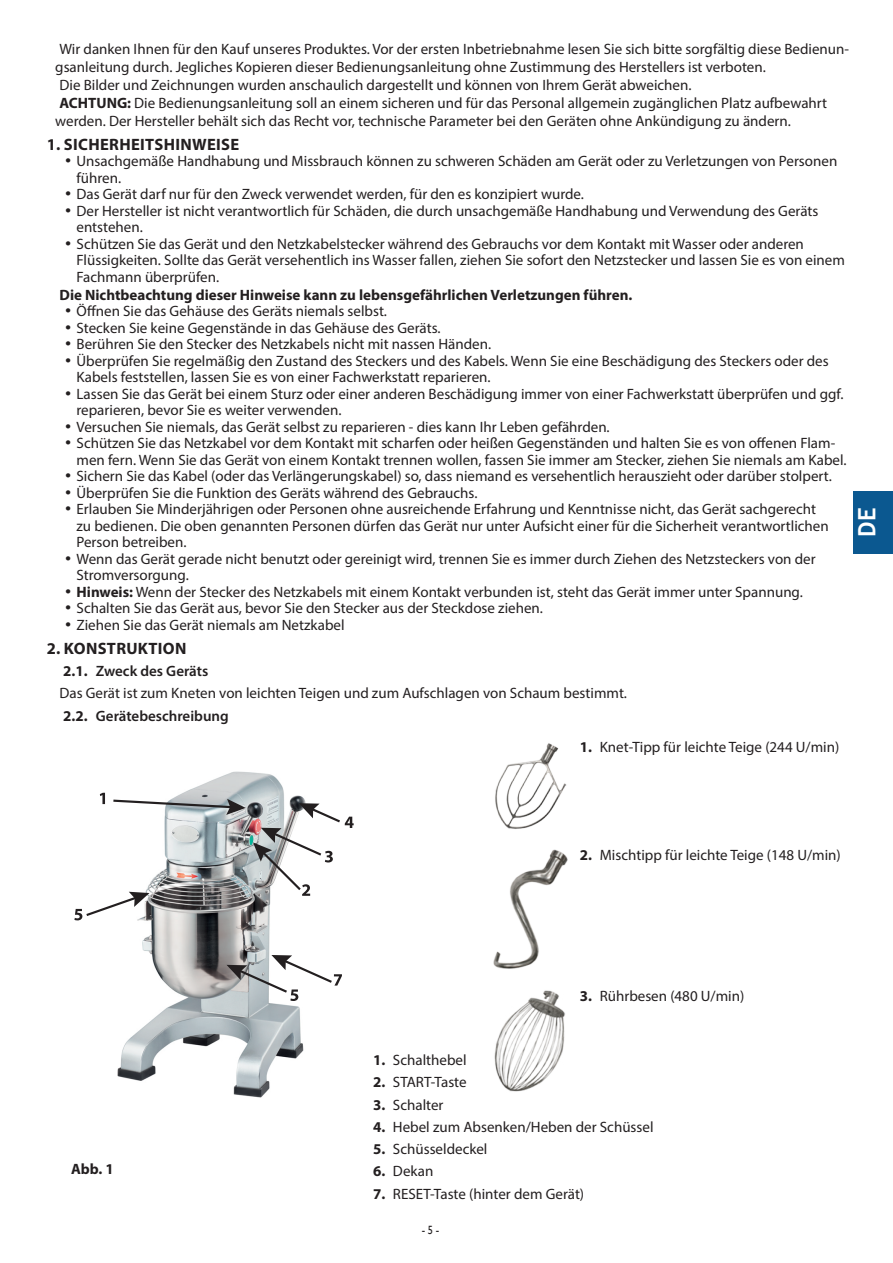
<style>
.page{position:relative;width:893px;height:1263px;background:#fff}
.page>*{position:absolute;margin:0;border:0;box-sizing:border-box;transform-origin:0 0}
.t1{font:700 24px "Trebuchet MS";color:#fff}
.t2{font:700 16.5px "Myriad Pro";letter-spacing:.02em;color:#231f20}
.t3{font:15px/16.5px "Myriad Pro";color:#231f20}
.t4{font:700 15px "Myriad Pro";color:#231f20}
.t5{font:12px "Humanst 521 EU";color:#231f20;scale:.86 1}
.s1{font-weight:700}
.s2{font-family:"Humanst 521 EU";font-weight:700}
.s3{font-weight:600}
</style>
<div class="page">
<div style="left:854px;top:491px;width:39px;height:62px;background:#0b5890"></div>
<img style="left:75px;top:771px;width:231px;height:327px">
<svg style="left:111px;top:798px;width:135px;height:17px"></svg>
<svg style="left:100px;top:793px;width:5px;height:11px"></svg>
<svg style="left:253px;top:803px;width:101px;height:93px"></svg>
<svg style="left:226px;top:955px;width:116px;height:46px"></svg>
<svg style="left:74px;top:892px;width:75px;height:28px"></svg>
<img style="left:495px;top:743px;width:72px;height:86px">
<img style="left:493px;top:850px;width:75px;height:119px">
<img style="left:494px;top:990px;width:71px;height:102px">
<p class="t3" style="left:55px;top:40px;width:795px;line-height:18px">Wir danken Ihnen für den Kauf unseres Produktes. Vor der ersten Inbetriebnahme lesen Sie sich bitte sorgfältig diese Bedienun&shy;gsanleitung durch. Jegliches Kopieren dieser Bedienungsanleitung ohne Zustimmung des Herstellers ist verboten.<br>Die Bilder und Zeichnungen wurden anschaulich dargestellt und können von Ihrem Gerät abweichen.<br><span class="s1">ACHTUNG:</span> Die Bedienungsanleitung soll an einem sicheren und für das Personal allgemein zugänglichen Platz aufbewahrt werden. Der Hersteller behält sich das Recht vor, technische Parameter bei den Geräten ohne Ankündigung zu ändern.</p>
<p class="t2" style="left:47px;top:134px;width:194px">1. SICHERHEITSHINWEISE</p>
<p class="t3" style="left:77px;top:153px;width:762px;text-indent:-13px"><span class="s2">•</span> Unsachgemäße Handhabung und Missbrauch können zu schweren Schäden am Gerät oder zu Verletzungen von Personen führen.</p>
<p class="t3" style="left:64px;top:186px;width:522px"><span class="s2">•</span> Das Gerät darf nur für den Zweck verwendet werden, für den es konzipiert wurde.</p>
<p class="t3" style="left:77px;top:202px;width:743px;text-indent:-13px"><span class="s2">•</span> Der Hersteller ist nicht verantwortlich für Schäden, die durch unsachgemäße Handhabung und Verwendung des Geräts entstehen.</p>
<p class="t3" style="left:77px;top:235px;width:770px;text-indent:-13px"><span class="s2">•</span> Schützen Sie das Gerät und den Netzkabelstecker während des Gebrauchs vor dem Kontakt mit Wasser oder anderen<br>Flüssigkeiten. Sollte das Gerät versehentlich ins Wasser fallen, ziehen Sie sofort den Netzstecker und lassen Sie es von einem<br>Fachmann überprüfen.</p>
<p class="t4" style="left:60px;top:285px;width:574px">Die Nichtbeachtung dieser Hinweise kann zu lebensgefährlichen Verletzungen führen.</p>
<p class="t3" style="left:64px;top:303px;width:325px"><span class="s2">•</span> Öffnen Sie das Gehäuse des Geräts niemals selbst.</p>
<p class="t3" style="left:64px;top:319px;width:378px"><span class="s2">•</span> Stecken Sie keine Gegenstände in das Gehäuse des Geräts.</p>
<p class="t3" style="left:64px;top:336px;width:429px"><span class="s2">•</span> Berühren Sie den Stecker des Netzkabels nicht mit nassen Händen.</p>
<p class="t3" style="left:77px;top:352px;width:754px;text-indent:-13px"><span class="s2">•</span> Überprüfen Sie regelmäßig den Zustand des Steckers und des Kabels. Wenn Sie eine Beschädigung des Steckers oder des<br>Kabels feststellen, lassen Sie es von einer Fachwerkstatt reparieren.</p>
<p class="t3" style="left:77px;top:385px;width:768px;text-indent:-13px"><span class="s2">•</span> Lassen Sie das Gerät bei einem Sturz oder einer anderen Beschädigung immer von einer Fachwerkstatt überprüfen und ggf. reparieren, bevor Sie es weiter verwenden.</p>
<p class="t3" style="left:64px;top:418px;width:547px"><span class="s2">•</span> Versuchen Sie niemals, das Gerät selbst zu reparieren - dies kann Ihr Leben gefährden.</p>
<p class="t3" style="left:77px;top:435px;width:771px;text-indent:-13px"><span class="s2">•</span> Schützen Sie das Netzkabel vor dem Kontakt mit scharfen oder heißen Gegenständen und halten Sie es von offenen Flam&shy;men fern. Wenn Sie das Gerät von einem Kontakt trennen wollen, fassen Sie immer am Stecker, ziehen Sie niemals am Kabel.</p>
<p class="t3" style="left:64px;top:468px;width:770px"><span class="s2">•</span> Sichern Sie das Kabel (oder das Verlängerungskabel) so, dass niemand es versehentlich herauszieht oder darüber stolpert.</p>
<p class="t3" style="left:64px;top:484px;width:415px"><span class="s2">•</span> Überprüfen Sie die Funktion des Geräts während des Gebrauchs.</p>
<p class="t3" style="left:77px;top:501px;width:754px;text-indent:-13px"><span class="s2">•</span> Erlauben Sie Minderjährigen oder Personen ohne ausreichende Erfahrung und Kenntnisse nicht, das Gerät sachgerecht zu bedienen. Die oben genannten Personen dürfen das Gerät nur unter Aufsicht einer für die Sicherheit verantwortlichen<br>Person betreiben.</p>
<p class="t3" style="left:77px;top:550px;width:741px;text-indent:-13px"><span class="s2">•</span> Wenn das Gerät gerade nicht benutzt oder gereinigt wird, trennen Sie es immer durch Ziehen des Netzsteckers von der<br>Stromversorgung.</p>
<p class="t3" style="left:64px;top:583px;width:741px"><span class="s2">•</span> <span class="s1">Hinweis:</span> Wenn der Stecker des Netzkabels mit einem Kontakt verbunden ist, steht das Gerät immer unter Spannung.</p>
<p class="t3" style="left:64px;top:600px;width:481px"><span class="s2">•</span> Schalten Sie das Gerät aus, bevor Sie den Stecker aus der Steckdose ziehen.</p>
<p class="t3" style="left:64px;top:616px;width:282px"><span class="s2">•</span> Ziehen Sie das Gerät niemals am Netzkabel</p>
<p class="t2" style="left:47px;top:638px;width:141px">2. KONSTRUKTION</p>
<p class="t3" style="left:60px;top:660px;width:569px;line-height:22.2px"><span class="s1">2.1.</span> <span class="s3">Zweck des Geräts<br></span>Das Gerät ist zum Kneten von leichten Teigen und zum Aufschlagen von Schaum bestimmt.<br><span class="s1">2.2.</span> <span class="s3">Gerätebeschreibung</span></p>
<p class="t3" style="left:580px;top:739px;width:261px"><span class="s1">1.</span> Knet-Tipp für leichte Teige (244 U/min)</p>
<h1 class="t1" style="left:852px;top:537px;width:31px;rotate:-90deg">DE</h1>
<p class="t3" style="left:580px;top:846px;width:262px"><span class="s1">2.</span> Mischtipp für leichte Teige (148 U/min)</p>
<p class="t4" style="left:71px;top:1159px;width:44px">Abb. 1</p>
<p class="t3" style="left:580px;top:987px;width:166px"><span class="s1">3.</span> Rührbesen (480 U/min)</p>
<p class="t3" style="left:373px;top:1052px;width:95px"><span class="s1">1.</span> Schalthebel</p>
<p class="t3" style="left:373px;top:1074px;width:95px"><span class="s1">2.</span> START-Taste</p>
<p class="t3" style="left:373px;top:1096px;width:72px"><span class="s1">3.</span> Schalter</p>
<p class="t3" style="left:373px;top:1118px;width:282px"><span class="s1">4.</span> Hebel zum Absenken/Heben der Schüssel</p>
<p class="t3" style="left:373px;top:1141px;width:116px"><span class="s1">5.</span> Schüsseldeckel</p>
<p class="t3" style="left:373px;top:1163px;width:62px"><span class="s1">6.</span> Dekan</p>
<p class="t3" style="left:373px;top:1185px;width:212px"><span class="s1">7.</span> RESET-Taste (hinter dem Gerät)</p>
<p class="t5" style="left:422px;top:1222px;width:22px">- 5 -</p>
</div>
